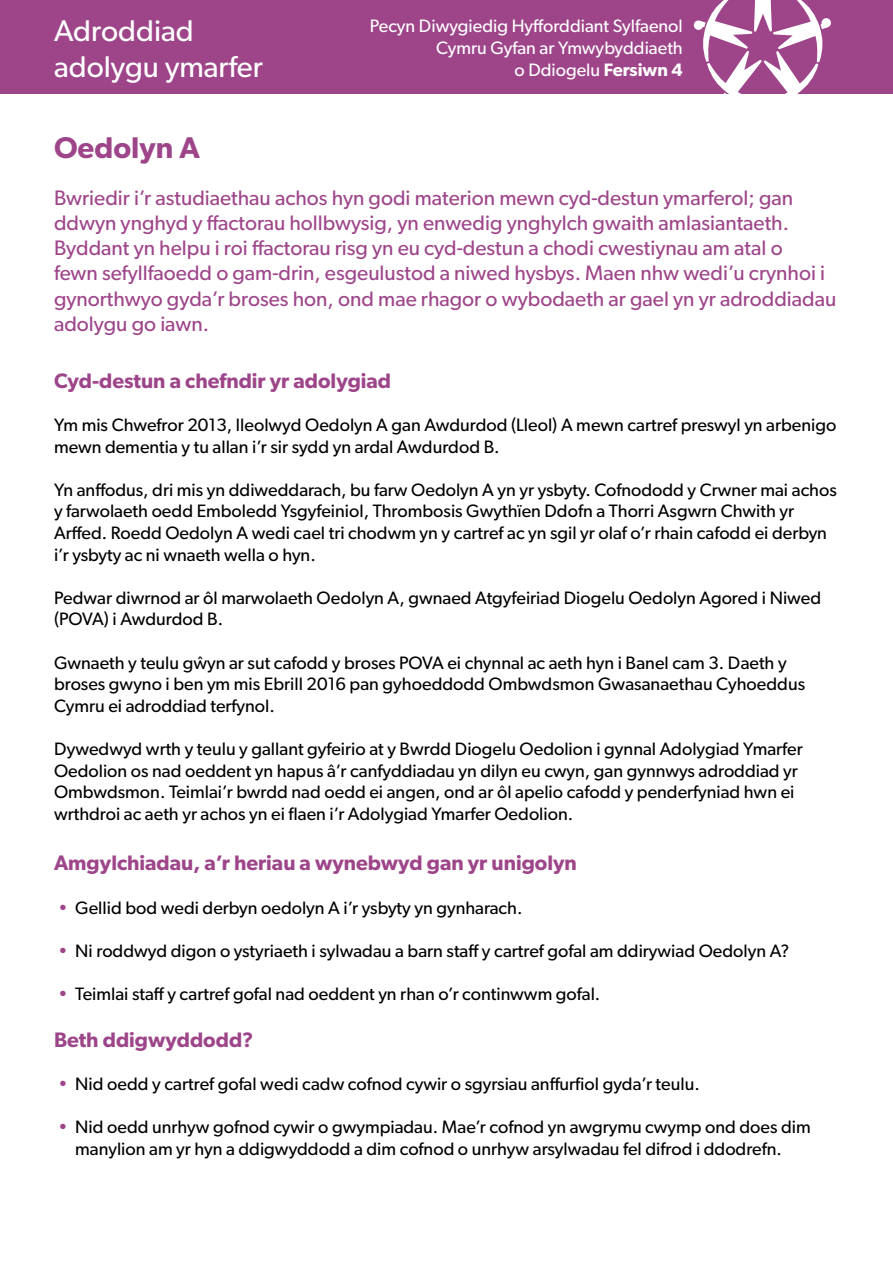
<style>
.page{position:relative;width:893px;height:1263px;background:#fff}
.page>*{position:absolute;margin:0;border:0;box-sizing:border-box;transform-origin:0 0}
.t1{font:30px/36px "Gibson";color:#fff}
.t2{font:600 30px "Gibson";color:#9e458a}
.t3{font:21px/25.2px "Gibson";color:#9e458a}
.t4{font:600 21px "Gibson";color:#9e458a}
.t5{font:18px/21.6px "Gibson";color:#000}
.t6{font:18px/21.6px "Gibson";color:#fff;text-align:right}
.s1{font-weight:600}
.s2{color:#9e458a}
</style>
<div class="page">
<div style="left:0;top:0;width:893px;height:94px;background:#9e458a"></div>
<svg style="left:693px;top:0;width:138px;height:94px"></svg>
<h1 class="t1" style="left:54px;top:12px;width:210px">Adroddiad adolygu ymarfer</h1>
<p class="t6" style="left:370px;top:15px;width:315px">Pecyn Diwygiedig Hyfforddiant Sylfaenol<br>Cymru Gyfan ar Ymwybyddiaeth<br>o Ddiogelu <span class="s1">Fersiwn 4</span></p>
<h1 class="t2" style="left:54px;top:130px;width:147px">Oedolyn A</h1>
<p class="t3" style="left:54px;top:185px;width:784px">Bwriedir i’r astudiaethau achos hyn godi materion mewn cyd-destun ymarferol; gan ddwyn ynghyd y ffactorau hollbwysig, yn enwedig ynghylch gwaith amlasiantaeth.<br>Byddant yn helpu i roi ffactorau risg yn eu cyd-destun a chodi cwestiynau am atal o<br>fewn sefyllfaoedd o gam-drin, esgeulustod a niwed hysbys. Maen nhw wedi’u crynhoi i gynorthwyo gyda’r broses hon, ond mae rhagor o wybodaeth ar gael yn yr adroddiadau adolygu go iawn.</p>
<p class="t4" style="left:54px;top:368px;width:339px">Cyd-destun a chefndir yr adolygiad</p>
<p class="t5" style="left:54px;top:414px;width:784px">Ym mis Chwefror 2013, lleolwyd Oedolyn A gan Awdurdod (Lleol) A mewn cartref preswyl yn arbenigo mewn dementia y tu allan i’r sir sydd yn ardal Awdurdod B.</p>
<p class="t5" style="left:54px;top:478px;width:784px">Yn anffodus, dri mis yn ddiweddarach, bu farw Oedolyn A yn yr ysbyty. Cofnododd y Crwner mai achos y farwolaeth oedd Emboledd Ysgyfeiniol, Thrombosis Gwythïen Ddofn a Thorri Asgwrn Chwith yr Arffed. Roedd Oedolyn A wedi cael tri chodwm yn y cartref ac yn sgil yr olaf o’r rhain cafodd ei derbyn i’r ysbyty ac ni wnaeth wella o hyn.</p>
<p class="t5" style="left:54px;top:586px;width:769px">Pedwar diwrnod ar ôl marwolaeth Oedolyn A, gwnaed Atgyfeiriad Diogelu Oedolyn Agored i Niwed (POVA) i Awdurdod B.</p>
<p class="t5" style="left:54px;top:651px;width:753px">Gwnaeth y teulu gŵyn ar sut cafodd y broses POVA ei chynnal ac aeth hyn i Banel cam 3. Daeth y broses gwyno i ben ym mis Ebrill 2016 pan gyhoeddodd Ombwdsmon Gwasanaethau Cyhoeddus<br>Cymru ei adroddiad terfynol.</p>
<p class="t5" style="left:54px;top:738px;width:750px">Dywedwyd wrth y teulu y gallant gyfeirio at y Bwrdd Diogelu Oedolion i gynnal Adolygiad Ymarfer Oedolion os nad oeddent yn hapus â’r canfyddiadau yn dilyn eu cwyn, gan gynnwys adroddiad yr Ombwdsmon. Teimlai’r bwrdd nad oedd ei angen, ond ar ôl apelio cafodd y penderfyniad hwn ei wrthdroi ac aeth yr achos yn ei flaen i’r Adolygiad Ymarfer Oedolion.</p>
<p class="t4" style="left:54px;top:850px;width:524px">Amgylchiadau, a’r heriau a wynebwyd gan yr unigolyn</p>
<p class="t5" style="left:58px;top:896px;width:466px"><span class="s2">•</span> Gellid bod wedi derbyn oedolyn A i’r ysbyty yn gynharach.</p>
<p class="t5" style="left:58px;top:939px;width:733px"><span class="s2">•</span> Ni roddwyd digon o ystyriaeth i sylwadau a barn staff y cartref gofal am ddirywiad Oedolyn A?</p>
<p class="t5" style="left:58px;top:982px;width:544px"><span class="s2">•</span> Teimlai staff y cartref gofal nad oeddent yn rhan o’r continwwm gofal.</p>
<p class="t4" style="left:54px;top:1027px;width:201px">Beth ddigwyddodd?</p>
<p class="t5" style="left:58px;top:1072px;width:643px"><span class="s2">•</span> Nid oedd y cartref gofal wedi cadw cofnod cywir o sgyrsiau anffurfiol gyda’r teulu.</p>
<p class="t5" style="left:75px;top:1116px;width:737px;text-indent:-17px"><span class="s2">•</span> Nid oedd unrhyw gofnod cywir o gwympiadau. Mae’r cofnod yn awgrymu cwymp ond does dim manylion am yr hyn a ddigwyddodd a dim cofnod o unrhyw arsylwadau fel difrod i ddodrefn.</p>
</div>
